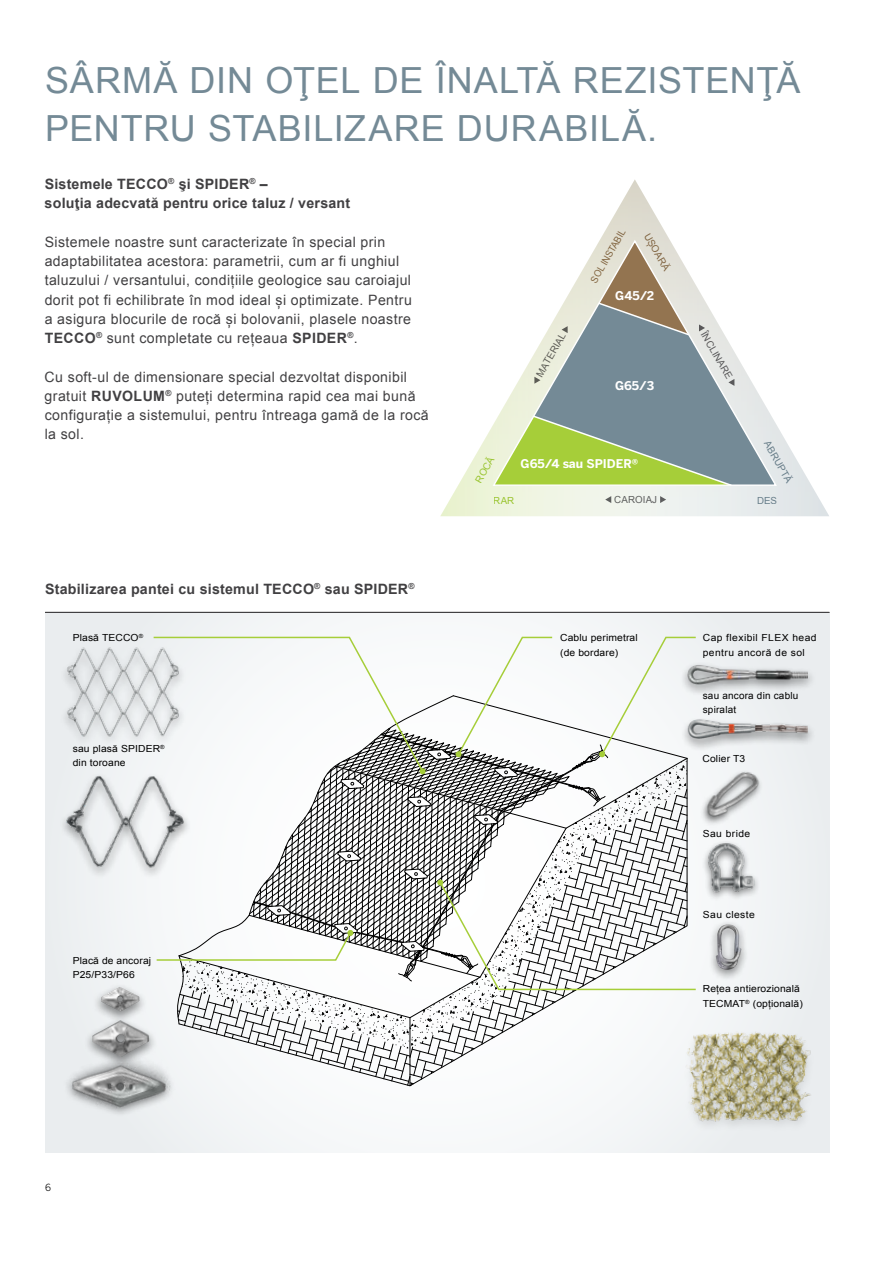
<style>
.page{position:relative;width:893px;height:1263px;background:#fff}
.page>*{position:absolute;margin:0;border:0;box-sizing:border-box;transform-origin:0 0}
.t1{font:36px/48.2px "Arial";letter-spacing:.025em;color:#748a96}
.t2{font:14.25px/19.2px "Arial";letter-spacing:.03em;color:#414042}
.t3{font:700 14.25px/19.2px "Arial";letter-spacing:.015em;color:#414042}
.t4{font:700 12px "Benton Sans";color:#fff}
.t5{font:9.75px/14.4px "Arial";letter-spacing:.01em;color:#000;scale:1.06 1}
.t6{font:9.75px/14.4px "Arial";letter-spacing:.04em;color:#000;scale:1.06 1}
.t7{font:9.75px/14.4px "Arial";letter-spacing:.01em;color:#000}
.t8{font:9.75px "Arial";letter-spacing:.01em;color:#414042}
.t9{font:9.75px "Arial";color:#937450;scale:.94 1}
.t10{font:9.75px "Arial";color:#748a96}
.t11{font:9.75px "Arial";color:#a6ce39}
.t12{font:9.75px "Arial";color:#937450}
.t13{font:9.75px "Benton Sans";color:#000}
.s1{font-weight:700}
</style>
<div class="page">
<div style="left:41px;top:610px;width:792px;height:545px;background:#f1f3f5"></div>
<img style="left:689px;top:1008px;width:144px;height:145px">
<img style="left:705px;top:843px;width:53px;height:53px">
<div style="left:59px;top:645px;width:128px;height:103px;background:#edf0f2"></div>
<img style="left:41px;top:631px;width:111px;height:111px">
<img style="left:65px;top:1066px;width:107px;height:50px">
<div style="left:84px;top:1016px;width:74px;height:53px;background:#000;opacity:.5"></div>
<img style="left:92px;top:1020px;width:57px;height:37px">
<div style="left:92px;top:983px;width:56px;height:41px;background:#000;opacity:.5"></div>
<img style="left:101px;top:987px;width:38px;height:24px">
<img style="left:703px;top:771px;width:58px;height:53px">
<div style="left:58px;top:772px;width:134px;height:107px;background:#eceff1"></div>
<img style="left:63px;top:775px;width:89px;height:98px">
<div style="left:707px;top:920px;width:42px;height:62px;background:#000;opacity:.5"></div>
<img style="left:716px;top:924px;width:26px;height:46px">
<svg style="left:440px;top:179px;width:389px;height:337px"></svg>
<svg style="left:605px;top:496px;width:6px;height:7px"></svg>
<svg style="left:660px;top:496px;width:6px;height:7px"></svg>
<svg style="left:491px;top:239px;width:287px;height:248px"></svg>
<svg style="left:597px;top:241px;width:94px;height:96px;background:#b5ae9f"></svg>
<svg style="left:494px;top:414px;width:239px;height:73px;background:#9bb777"></svg>
<div style="left:679px;top:660px;width:137px;height:37px;background:#000;opacity:.5"></div>
<img style="left:697px;top:660px;width:110px;height:28px">
<div style="left:680px;top:716px;width:136px;height:36px;background:#000;opacity:.5"></div>
<img style="left:697px;top:688px;width:110px;height:63px">
<hr style="left:45px;top:612px;width:784px;height:1px;background:#414042">
<svg style="left:152px;top:636px;width:545px;height:450px"></svg>
<h1 class="t1" style="left:45px;top:56px;width:757px">SÂRMĂ DIN OŢEL DE ÎNALTĂ REZISTENŢĂ<br>PENTRU STABILIZARE DURABILĂ.</h1>
<p class="t3" style="left:45px;top:175px;width:307px">Sistemele TECCO<sup>®</sup> şi SPIDER<sup>®</sup> –<br>soluţia adecvată pentru orice taluz / versant</p>
<p class="t2" style="left:45px;top:232px;width:369px">Sistemele noastre sunt caracterizate în special prin adaptabilitatea acestora: parametrii, cum ar fi unghiul taluzului / versantului, condițiile geologice sau caroiajul dorit pot fi echilibrate în mod ideal și optimizate. Pentru a asigura blocurile de rocă și bolovanii, plasele noastre <span class="s1">TECCO</span><sup>®</sup> sunt completate cu rețeaua <span class="s1">SPIDER</span><sup>®</sup>.</p>
<p class="t2" style="left:45px;top:367px;width:386px">Cu soft-ul de dimensionare special dezvoltat disponibil gratuit <span class="s1">RUVOLUM</span><sup>®</sup> puteți determina rapid cea mai bună configurație a sistemului, pentru întreaga gamă de la rocă la sol.</p>
<p class="t3" style="left:45px;top:579px;width:371px">Stabilizarea pantei cu sistemul TECCO<sup>®</sup> sau SPIDER<sup>®</sup></p>
<p class="t9" style="left:588px;top:279px;width:65px;rotate:-60deg">SOL INSTABIL</p>
<p class="t12" style="left:652px;top:231px;width:43px;rotate:60deg">UȘOARĂ</p>
<p class="t11" style="left:472px;top:479px;width:30px;rotate:-60deg">ROCĂ</p>
<p class="t8" style="left:533px;top:373px;width:50px;rotate:-60deg">MATERIAL</p>
<p class="t4" style="left:615px;top:289px;width:40px">G45/2</p>
<p class="t4" style="left:615px;top:378px;width:41px">G65/3</p>
<p class="t4" style="left:521px;top:457px;width:119px">G65/4 sau SPIDER®</p>
<p class="t8" style="left:709px;top:329px;width:54px;rotate:60deg">ÎNCLINARE</p>
<p class="t10" style="left:772px;top:439px;width:48px;rotate:60deg">ABRUPTĂ</p>
<p class="t8" style="left:614px;top:493px;width:44px">CAROIAJ</p>
<p class="t11" style="left:494px;top:494px;width:22px">RAR</p>
<p class="t10" style="left:757px;top:494px;width:22px">DES</p>
<p class="t5" style="left:73px;top:630px;width:68px">Plasă TECCO<sup>®</sup></p>
<p class="t6" style="left:703px;top:631px;width:109px">Cap flexibil FLEX head pentru ancoră de sol</p>
<p class="t7" style="left:703px;top:688px;width:97px">sau ancora din cablu spiralat</p>
<p class="t5" style="left:560px;top:630px;width:75px">Cablu perimetral (de bordare)</p>
<p class="t5" style="left:73px;top:741px;width:88px">sau plasă SPIDER<sup>® </sup>din toroane</p>
<p class="t5" style="left:73px;top:953px;width:76px">Placă de ancoraj<br>P25/P33/P66</p>
<p class="t13" style="left:45px;top:1181px;width:7px">6</p>
<p class="t5" style="left:702px;top:752px;width:42px">Colier T3</p>
<p class="t6" style="left:703px;top:827px;width:46px">Sau bride</p>
<p class="t6" style="left:703px;top:907px;width:51px">Sau cleste</p>
<p class="t5" style="left:703px;top:982px;width:96px">Rețea antierozională<br>TECMAT<sup>®</sup> (opțională)</p>
</div>
